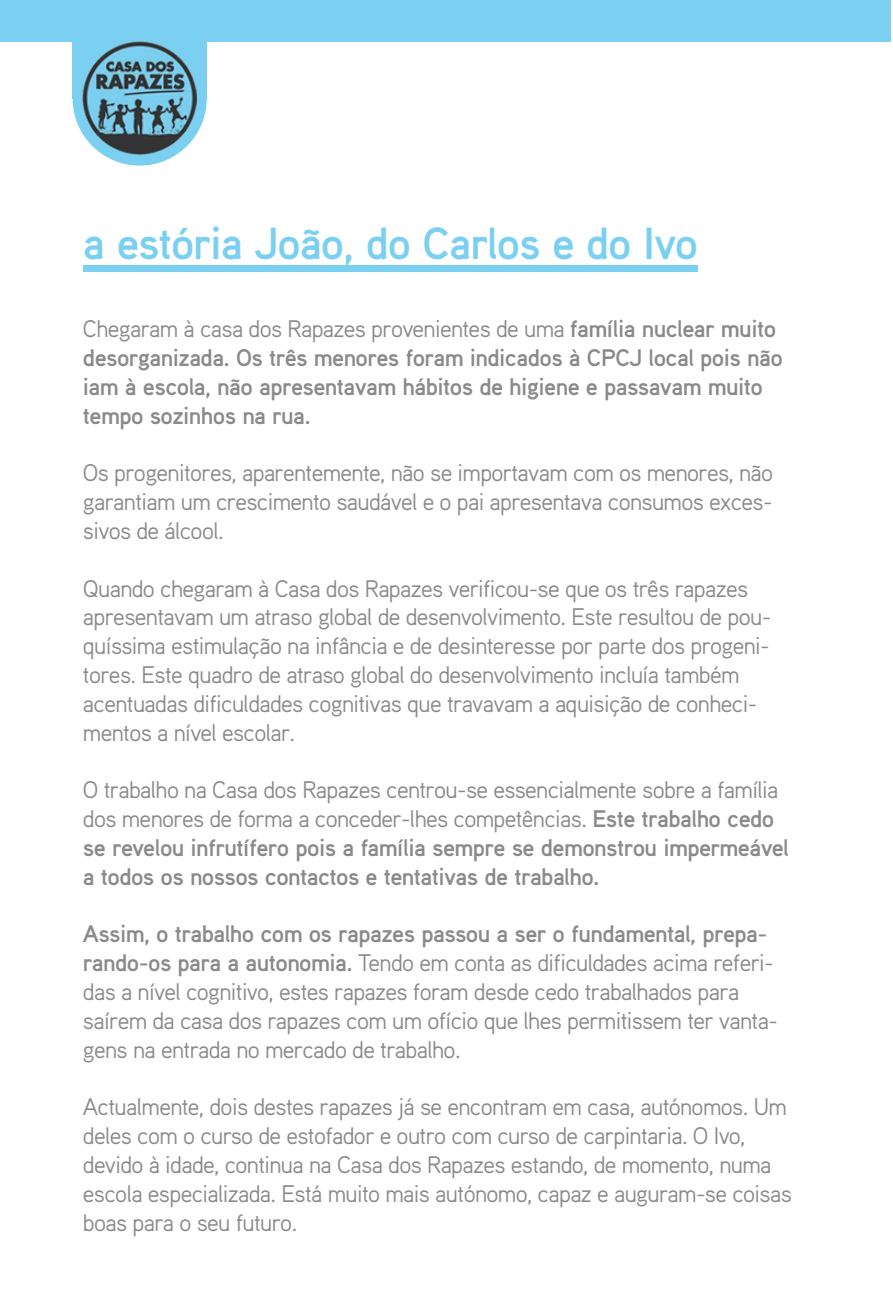
<style>
.page{position:relative;width:893px;height:1315px;background:#fff}
.page>*{position:absolute;margin:0;border:0;box-sizing:border-box;transform-origin:0 0}
.t1{font:700 45px "Aaux";letter-spacing:-.025em;color:#7bd0f2}
.t2{font:24px/28.8px "Aaux";letter-spacing:-.025em;color:#898a89}
.t3{font:700 24px/28.8px "Aaux";letter-spacing:-.025em;color:#898a89}
.s1{font-weight:400}
.s2{font-weight:700}
</style>
<div class="page">
<div style="left:73px;top:32px;width:134px;height:134px;background:#7bd0f2;border-radius:50%"></div>
<div style="left:83px;top:266px;width:614px;height:6px;background:#7bd0f2"></div>
<div style="left:73px;top:11px;width:134px;height:88px;background:#7bd0f2"></div>
<div style="left:0;top:0;width:890px;height:41px;background:#7bd0f2"></div>
<img style="left:83px;top:41px;width:113px;height:115px">
<h1 class="t1" style="left:83px;top:214px;width:617px">a estória João, do Carlos e do Ivo</h1>
<p class="t3" style="left:83px;top:314px;width:701px"><span class="s1">Chegaram à casa dos Rapazes provenientes de uma</span> família nuclear muito desorganizada. Os três menores foram indicados à CPCJ local pois não iam à escola, não apresentavam hábitos de higiene e passavam muito tempo sozinhos na rua.</p>
<p class="t2" style="left:83px;top:458px;width:692px;text-align:justify">Os progenitores, aparentemente, não se importavam com os menores, não garantiam um crescimento saudável e o pai apresentava consumos exces&shy;sivos de álcool.</p>
<p class="t2" style="left:83px;top:573px;width:690px">Quando chegaram à Casa dos Rapazes verificou-se que os três rapazes apresentavam um atraso global de desenvolvimento. Este resultou de pou&shy;quíssima estimulação na infância e de desinteresse por parte dos progeni&shy;tores. Este quadro de atraso global do desenvolvimento incluía também acentuadas dificuldades cognitivas que travavam a aquisição de conheci&shy;mentos a nível escolar.</p>
<p class="t3" style="left:83px;top:774px;width:708px"><span class="s1">O trabalho na Casa dos Rapazes centrou-se essencialmente sobre a família dos menores de forma a conceder-lhes competências.</span> Este trabalho cedo se revelou infrutífero pois a família sempre se demonstrou impermeável a todos os nossos contactos e tentativas de trabalho.</p>
<p class="t2" style="left:83px;top:918px;width:696px"><span class="s2">Assim, o trabalho com os rapazes passou a ser o fundamental, prepa&shy;rando-os para a autonomia.</span> Tendo em conta as dificuldades acima referi&shy;das a nível cognitivo, estes rapazes foram desde cedo trabalhados para saírem da casa dos rapazes com um ofício que lhes permitissem ter vanta&shy;gens na entrada no mercado de trabalho.</p>
<p class="t2" style="left:83px;top:1091px;width:710px">Actualmente, dois destes rapazes já se encontram em casa, autónomos. Um deles com o curso de estofador e outro com curso de carpintaria. O Ivo, devido à idade, continua na Casa dos Rapazes estando, de momento, numa escola especializada. Está muito mais autónomo, capaz e auguram-se coisas boas para o seu futuro.</p>
</div>
